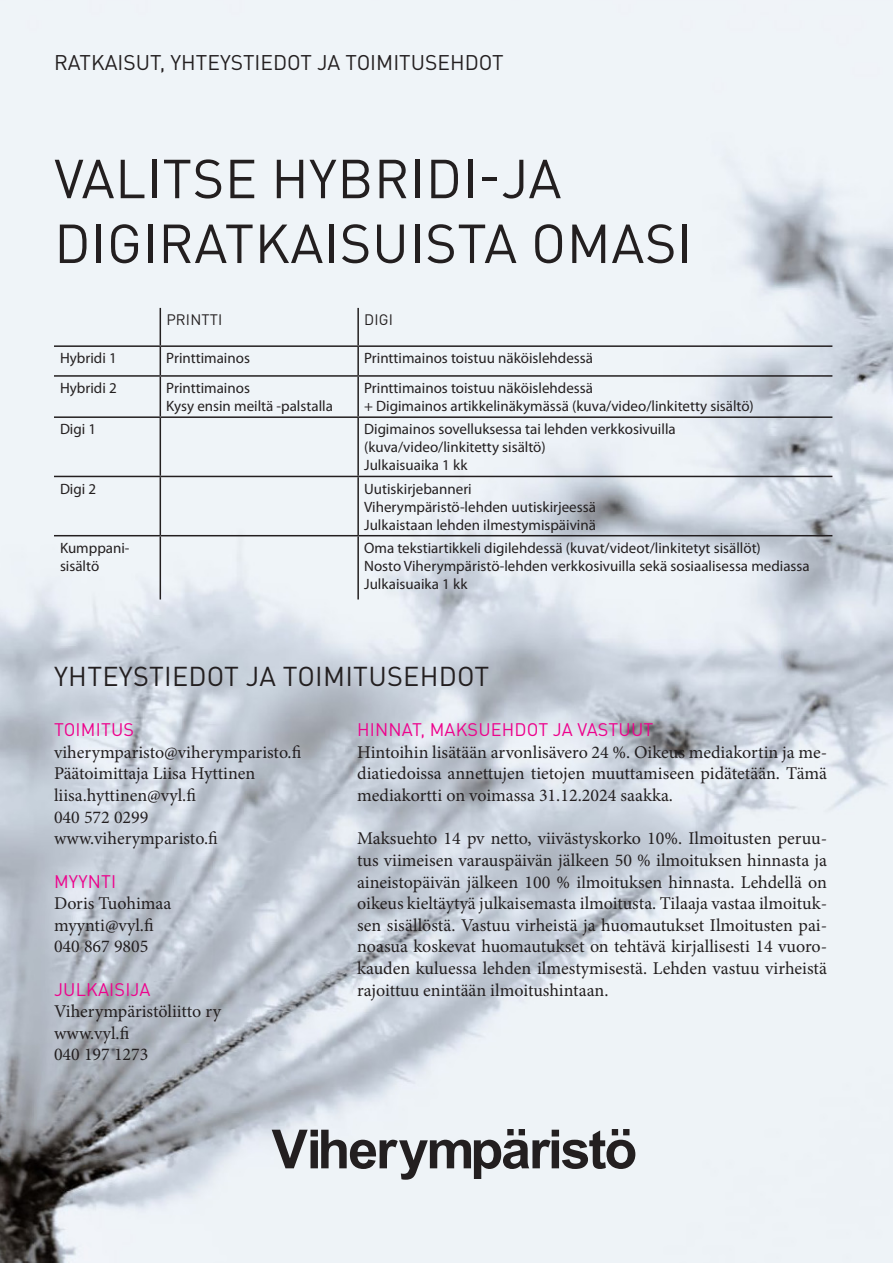
<style>
.page{position:relative;width:893px;height:1263px;background:#fff}
.page>*{position:absolute;margin:0;border:0;box-sizing:border-box;transform-origin:0 0}
.t1{font:54px "DINOT";letter-spacing:.01em;color:#231f20}
.t2{font:700 54px "Arial";letter-spacing:-.04em;color:#231f20}
.t3{font:27px "DINOT";letter-spacing:.01em;color:#231f20}
.t4{font:21px "DINOT";color:#231f20}
.t5{font:18px/21.6px "Minion Pro";color:#231f20;text-align:justify}
.t6{font:18px "DINOT";letter-spacing:.01em;color:#ed028c}
.t7{font:15px "Myriad Pro";color:#231f20}
.t8{font:15px "DINOT";letter-spacing:.01em;color:#231f20}
</style>
<div class="page">
<img style="left:0;top:0;width:893px;height:1263px">
<hr style="left:160px;top:308px;width:1px;height:37px;background:#231f20">
<hr style="left:357px;top:308px;width:2px;height:37px;background:#231f20">
<hr style="left:54px;top:345px;width:106px;height:2px;background:#231f20">
<hr style="left:160px;top:345px;width:198px;height:2px;background:#231f20">
<svg style="left:160px;top:347px;width:1px;height:28px"></svg>
<hr style="left:358px;top:345px;width:474px;height:2px;background:#231f20">
<hr style="left:357px;top:347px;width:2px;height:28px;background:#231f20">
<hr style="left:54px;top:375px;width:106px;height:2px;background:#231f20">
<hr style="left:160px;top:375px;width:198px;height:2px;background:#231f20">
<hr style="left:160px;top:377px;width:1px;height:39px;background:#231f20">
<hr style="left:358px;top:375px;width:474px;height:2px;background:#231f20">
<hr style="left:357px;top:377px;width:2px;height:39px;background:#231f20">
<hr style="left:54px;top:416px;width:106px;height:2px;background:#231f20">
<hr style="left:160px;top:416px;width:198px;height:2px;background:#231f20">
<hr style="left:160px;top:418px;width:1px;height:58px;background:#231f20">
<hr style="left:358px;top:416px;width:474px;height:2px;background:#231f20">
<hr style="left:357px;top:418px;width:2px;height:58px;background:#231f20">
<hr style="left:54px;top:476px;width:106px;height:1px;background:#231f20">
<hr style="left:160px;top:476px;width:198px;height:1px;background:#231f20">
<hr style="left:160px;top:477px;width:1px;height:58px;background:#231f20">
<hr style="left:358px;top:476px;width:474px;height:1px;background:#231f20">
<hr style="left:357px;top:477px;width:2px;height:58px;background:#231f20">
<hr style="left:54px;top:535px;width:106px;height:1px;background:#231f20">
<hr style="left:160px;top:535px;width:198px;height:1px;background:#231f20">
<hr style="left:160px;top:536px;width:1px;height:63px;background:#231f20">
<hr style="left:358px;top:535px;width:474px;height:1px;background:#231f20">
<hr style="left:357px;top:536px;width:2px;height:63px;background:#231f20">
<p class="t4" style="left:54px;top:49px;width:451px">RATKAISUT, YHTEYSTIEDOT JA TOIMITUSEHDOT</p>
<p class="t1" style="left:54px;top:145px;width:509px">VALITSE HYBRIDI-JA</p>
<p class="t1" style="left:54px;top:210px;width:640px">DIGIRATKAISUISTA OMASI</p>
<p class="t8" style="left:166px;top:311px;width:58px">PRINTTI</p>
<p class="t8" style="left:364px;top:311px;width:30px">DIGI</p>
<p class="t7" style="left:60px;top:349px;width:58px">Hybridi 1</p>
<p class="t7" style="left:166px;top:349px;width:85px">Printtimainos</p>
<p class="t7" style="left:364px;top:349px;width:230px">Printtimainos toistuu näköislehdessä</p>
<p class="t7" style="left:60px;top:379px;width:58px">Hybridi 2</p>
<p class="t7" style="left:166px;top:379px;width:85px">Printtimainos</p>
<p class="t7" style="left:166px;top:397px;width:168px">Kysy ensin meiltä -palstalla</p>
<p class="t7" style="left:364px;top:379px;width:230px">Printtimainos toistuu näköislehdessä</p>
<p class="t7" style="left:364px;top:397px;width:391px">+ Digimainos artikkelinäkymässä (kuva/video/linkitetty sisältö)</p>
<p class="t7" style="left:60px;top:420px;width:38px">Digi 1</p>
<p class="t7" style="left:364px;top:420px;width:313px">Digimainos sovelluksessa tai lehden verkkosivuilla</p>
<p class="t7" style="left:364px;top:438px;width:183px">(kuva/video/linkitetty sisältö)</p>
<p class="t7" style="left:364px;top:456px;width:105px">Julkaisuaika 1 kk</p>
<p class="t7" style="left:60px;top:479px;width:38px">Digi 2</p>
<p class="t7" style="left:364px;top:479px;width:109px">Uutiskirjebanneri</p>
<p class="t7" style="left:364px;top:497px;width:233px">Viherympäristö-lehden uutiskirjeessä</p>
<p class="t7" style="left:364px;top:515px;width:233px">Julkaistaan lehden ilmestymispäivinä</p>
<p class="t7" style="left:60px;top:539px;width:71px">Kumppani-</p>
<p class="t7" style="left:60px;top:557px;width:41px">sisältö</p>
<p class="t7" style="left:364px;top:539px;width:398px">Oma tekstiartikkeli digilehdessä (kuvat/videot/linkitetyt sisällöt)</p>
<p class="t7" style="left:364px;top:557px;width:447px">Nosto Viherympäristö-lehden verkkosivuilla sekä sosiaalisessa mediassa</p>
<p class="t7" style="left:364px;top:575px;width:105px">Julkaisuaika 1 kk</p>
<p class="t3" style="left:54px;top:659px;width:437px">YHTEYSTIEDOT JA TOIMITUSEHDOT</p>
<p class="t6" style="left:54px;top:718px;width:82px">TOIMITUS</p>
<p class="t5" style="left:54px;top:741px;width:249px">viherymparisto@viherymparisto.fi</p>
<p class="t5" style="left:54px;top:763px;width:203px">Päätoimittaja Liisa Hyttinen</p>
<p class="t5" style="left:54px;top:785px;width:143px">liisa.hyttinen@vyl.fi</p>
<p class="t5" style="left:54px;top:806px;width:96px">040 572 0299</p>
<p class="t5" style="left:54px;top:828px;width:165px">www.viherymparisto.fi</p>
<p class="t6" style="left:54px;top:870px;width:64px">MYYNTI</p>
<p class="t5" style="left:54px;top:893px;width:119px">Doris Tuohimaa</p>
<p class="t5" style="left:54px;top:914px;width:101px">myynti@vyl.fi</p>
<p class="t5" style="left:54px;top:936px;width:96px">040 867 9805</p>
<p class="t6" style="left:54px;top:978px;width:98px">JULKAISIJA</p>
<p class="t5" style="left:54px;top:1001px;width:169px">Viherympäristöliitto ry</p>
<p class="t5" style="left:54px;top:1022px;width:77px">www.vyl.fi</p>
<p class="t5" style="left:54px;top:1044px;width:96px">040 197 1273</p>
<p class="t6" style="left:357px;top:718px;width:298px">HINNAT, MAKSUEHDOT JA VASTUUT</p>
<p class="t5" style="left:357px;top:741px;width:471px">Hintoihin lisätään arvonlisävero 24 %. Oikeus mediakortin ja me&shy;diatiedoissa annettujen tietojen muuttamiseen pidätetään. Tämä mediakortti on voimassa 31.12.2024 saakka.</p>
<p class="t5" style="left:357px;top:828px;width:471px">Maksuehto 14 pv netto, viivästyskorko 10%. Ilmoitusten peruu&shy;tus viimeisen varauspäivän jälkeen 50 % ilmoituksen hinnasta ja aineistopäivän jälkeen 100 % ilmoituksen hinnasta. Lehdellä on oikeus kieltäytyä julkaisemasta ilmoitusta. Tilaaja vastaa ilmoituk&shy;sen sisällöstä. Vastuu virheistä ja huomautukset Ilmoitusten pai&shy;noasua koskevat huomautukset on tehtävä kirjallisesti 14 vuoro&shy;kauden kuluessa lehden ilmestymisestä. Lehden vastuu virheistä rajoittuu enintään ilmoitushintaan.</p>
<p class="t2" style="left:272px;top:1111px;width:367px">Viherympäristö</p>
</div>
